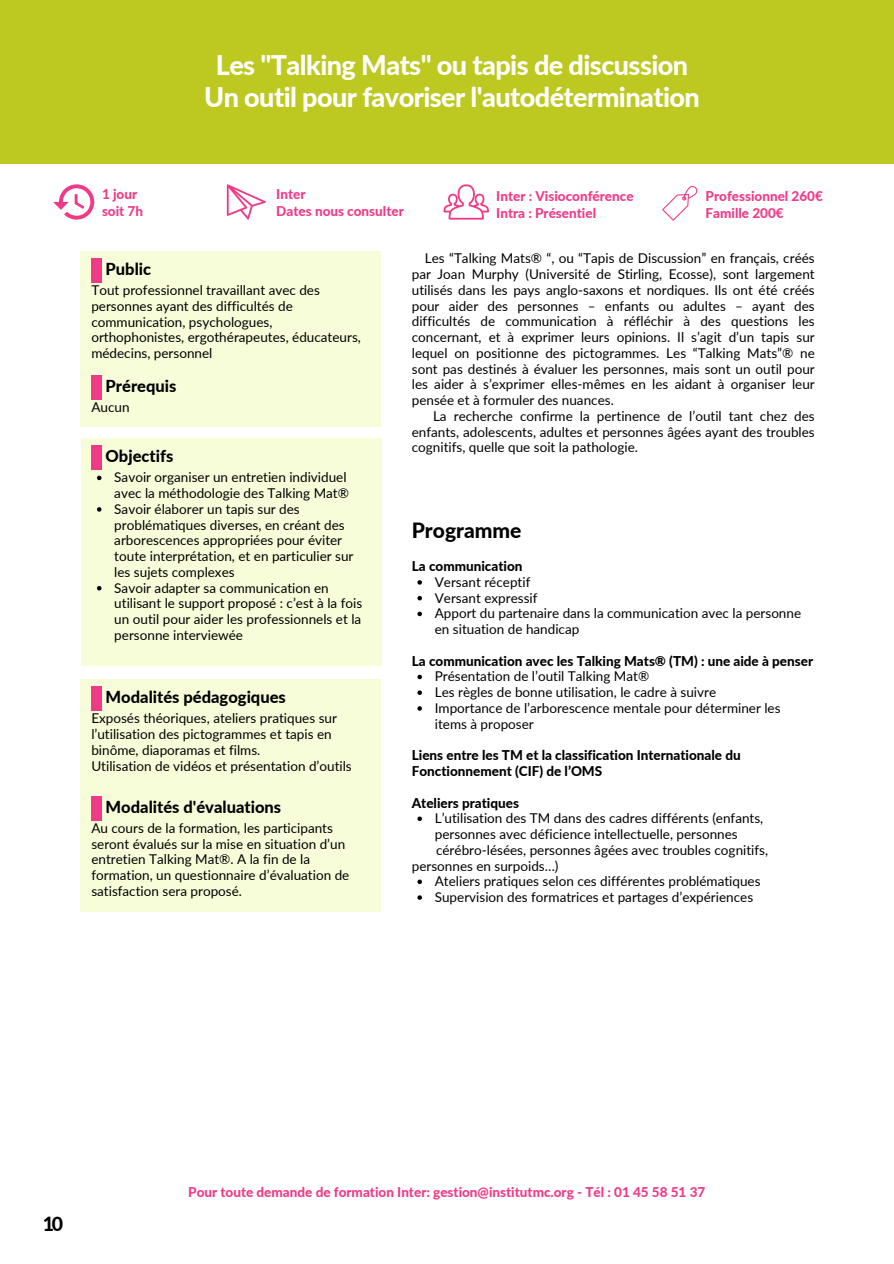
<style>
.page{position:relative;width:894px;height:1264px;background:#fff}
.page>*{position:absolute;margin:0;border:0;box-sizing:border-box;transform-origin:0 0}
.t1{font:800 27px/31.5px "Lato";letter-spacing:-.02em;color:#fff;text-align:center}
.t2{font:800 21px "Lato";color:#000}
.t3{font:800 19.5px "Lato";color:#000}
.t4{font:800 16.5px "Lato";color:#000}
.t5{font:13.5px/15.8px "Lato";color:#000}
.t6{font:800 13.5px/16.8px "Lato";color:#f03a88}
.t7{font:800 13.5px/15.8px "Lato";color:#000}
</style>
<div class="page">
<div style="left:0;top:0;width:893px;height:164px;background:#bdc920"></div>
<div style="left:81px;top:251px;width:300px;height:175px;background:#f7fdd9"></div>
<div style="left:81px;top:438px;width:300px;height:228px;background:#f7fdd9"></div>
<div style="left:91px;top:445px;width:11px;height:25px;background:#f03a88"></div>
<div style="left:81px;top:679px;width:300px;height:233px;background:#f7fdd9"></div>
<div style="left:91px;top:686px;width:11px;height:25px;background:#f03a88"></div>
<div style="left:91px;top:796px;width:11px;height:24px;background:#f03a88"></div>
<div style="left:91px;top:258px;width:11px;height:25px;background:#f03a88"></div>
<div style="left:91px;top:375px;width:11px;height:24px;background:#f03a88"></div>
<svg style="left:97px;top:475px;width:4px;height:5px"></svg>
<svg style="left:97px;top:507px;width:4px;height:4px"></svg>
<svg style="left:97px;top:586px;width:4px;height:4px"></svg>
<svg style="left:417px;top:580px;width:5px;height:4px"></svg>
<svg style="left:417px;top:596px;width:5px;height:4px"></svg>
<svg style="left:417px;top:611px;width:5px;height:5px"></svg>
<svg style="left:417px;top:674px;width:5px;height:5px"></svg>
<svg style="left:417px;top:690px;width:5px;height:5px"></svg>
<svg style="left:417px;top:706px;width:5px;height:4px"></svg>
<svg style="left:417px;top:816px;width:5px;height:5px"></svg>
<svg style="left:417px;top:879px;width:5px;height:5px"></svg>
<svg style="left:417px;top:895px;width:5px;height:4px"></svg>
<svg style="left:53px;top:184px;width:41px;height:35px"></svg>
<svg style="left:227px;top:184px;width:39px;height:35px"></svg>
<svg style="left:443px;top:184px;width:45px;height:35px"></svg>
<svg style="left:662px;top:186px;width:34px;height:34px"></svg>
<h1 class="t1" style="left:204px;top:49px;width:497px">Les "Talking Mats" ou tapis de discussion<br>Un outil pour favoriser l'autodétermination</h1>
<p class="t6" style="left:102px;top:185px;width:43px">1 jour soit 7h</p>
<p class="t6" style="left:496px;top:187px;width:139px">Inter : Visioconférence<br>Intra : Présentiel</p>
<p class="t6" style="left:276px;top:185px;width:129px">Inter<br>Dates nous consulter</p>
<p class="t6" style="left:705px;top:187px;width:119px">Professionnel 260€<br>Famille 200€</p>
<p class="t4" style="left:106px;top:259px;width:47px">Public</p>
<p class="t5" style="left:91px;top:282px;width:271px">Tout professionnel travaillant avec des personnes ayant des difficultés de communication, psychologues, orthophonistes, ergothérapeutes, éducateurs, médecins, personnel</p>
<p class="t4" style="left:106px;top:375px;width:72px">Prérequis</p>
<p class="t5" style="left:91px;top:398px;width:40px">Aucun</p>
<p class="t4" style="left:106px;top:446px;width:69px">Objectifs</p>
<p class="t5" style="left:114px;top:469px;width:249px">Savoir organiser un entretien individuel avec la méthodologie des Talking Mat® Savoir élaborer un tapis sur des problématiques diverses, en créant des arborescences appropriées pour éviter toute interprétation, et en particulier sur les sujets complexes<br>Savoir adapter sa communication en utilisant le support proposé : c’est à la fois un outil pour aider les professionnels et la personne interviewée</p>
<p class="t4" style="left:106px;top:687px;width:182px">Modalités pédagogiques</p>
<p class="t5" style="left:91px;top:710px;width:262px">Exposés théoriques, ateliers pratiques sur l’utilisation des pictogrammes et tapis en binôme, diaporamas et films.<br>Utilisation de vidéos et présentation d’outils</p>
<p class="t4" style="left:106px;top:796px;width:177px">Modalités d'évaluations</p>
<p class="t5" style="left:91px;top:819px;width:259px">Au cours de la formation, les participants seront évalués sur la mise en situation d’un entretien Talking Mat®. A la fin de la formation, un questionnaire d’évaluation de satisfaction sera proposé.</p>
<p class="t5" style="left:411px;top:250px;width:404px;text-align:justify;text-indent:13px">Les “Talking Mats® “, ou “Tapis de Discussion” en français, créés par Joan Murphy (Université de Stirling, Ecosse), sont largement utilisés dans les pays anglo-saxons et nordiques. Ils ont été créés pour aider des personnes – enfants ou adultes – ayant des difficultés de communication à réfléchir à des questions les concernant, et à exprimer leurs opinions. Il s’agit d’un tapis sur lequel on positionne des pictogrammes. Les “Talking Mats”® ne sont pas destinés à évaluer les personnes, mais sont un outil pour les aider à s’exprimer elles-mêmes en les aidant à organiser leur pensée et à formuler des nuances.</p>
<p class="t5" style="left:411px;top:408px;width:404px;text-align:justify;text-indent:21px">La recherche confirme la pertinence de l’outil tant chez des enfants, adolescents, adultes et personnes âgées ayant des troubles cognitifs, quelle que soit la pathologie.</p>
<h2 class="t2" style="left:411px;top:517px;width:111px">Programme</h2>
<p class="t7" style="left:411px;top:558px;width:112px">La communication</p>
<p class="t5" style="left:434px;top:574px;width:368px">Versant réceptif<br>Versant expressif<br>Apport du partenaire dans la communication avec la personne en situation de handicap</p>
<p class="t7" style="left:411px;top:652px;width:403px">La communication avec les Talking Mats® (TM) : une aide à penser</p>
<p class="t5" style="left:434px;top:668px;width:347px">Présentation de l’outil Talking Mat®<br>Les règles de bonne utilisation, le cadre à suivre Importance de l’arborescence mentale pour déterminer les items à proposer</p>
<p class="t7" style="left:411px;top:747px;width:330px">Liens entre les TM et la classification Internationale du<br>Fonctionnement (CIF) de l’OMS</p>
<p class="t7" style="left:411px;top:794px;width:109px">Ateliers pratiques</p>
<p class="t5" style="left:434px;top:810px;width:330px">L’utilisation des TM dans des cadres différents (enfants,</p>
<p class="t5" style="left:434px;top:826px;width:304px">personnes avec déficience intellectuelle, personnes</p>
<p class="t5" style="left:436px;top:841px;width:333px">cérébro-lésées, personnes âgées avec troubles cognitifs,</p>
<p class="t5" style="left:411px;top:857px;width:148px">personnes en surpoids…)</p>
<p class="t5" style="left:434px;top:873px;width:327px">Ateliers pratiques selon ces différentes problématiques</p>
<p class="t5" style="left:434px;top:889px;width:320px">Supervision des formatrices et partages d’expériences</p>
<h3 class="t3" style="left:43px;top:1211px;width:22px">10</h3>
<p class="t6" style="left:188px;top:1183px;width:518px">Pour toute demande de formation Inter: gestion@institutmc.org - Tél : 01 45 58 51 37</p>
</div>
